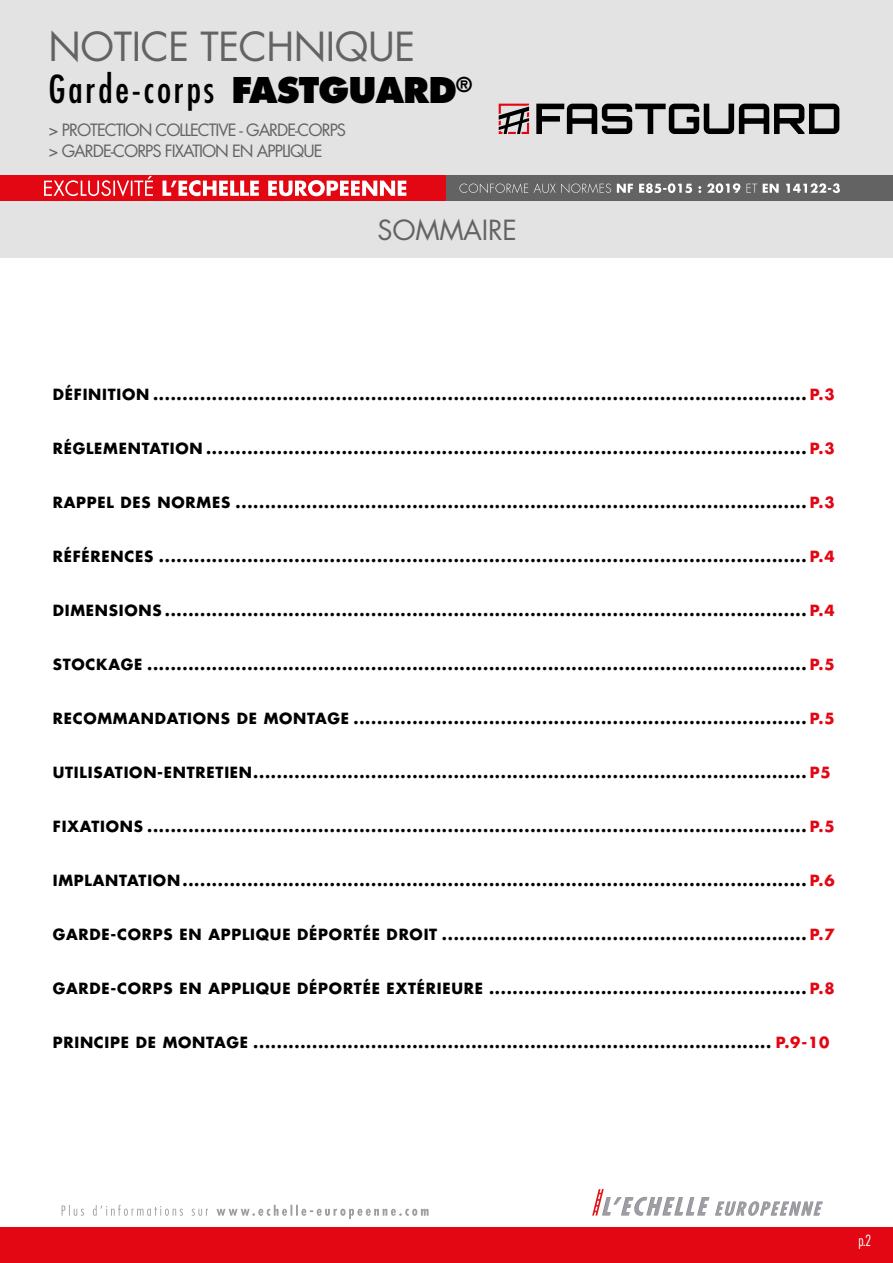
<style>
.page{position:relative;width:893px;height:1263px;background:#fff}
.page>*{position:absolute;margin:0;border:0;box-sizing:border-box;transform-origin:0 0}
.t1{font:39px "Futura Std";letter-spacing:-.01em;color:#646363}
.t2{font:condensed 37.5px "Futura Std";letter-spacing:.075em;color:#000}
.t3{font:27px "Futura Std";letter-spacing:-.01em;color:#646363}
.t4{font:16.5px/21px "Futura Std";letter-spacing:-.06em;color:#646363}
.t5{font:700 15px "Futura Std";letter-spacing:.05em;color:#000}
.t6{font:300 condensed 15px "Futura Std";color:#fff}
.s1{font-weight:800;font-stretch:normal;font-size:34.5px}
.s2{color:#e30613}
</style>
<div class="page">
<div style="left:0;top:201px;width:893px;height:56px;background:#e3e3e3"></div>
<div style="left:0;top:0;width:893px;height:175px;background:#e3e3e3"></div>
<div style="left:0;top:1227px;width:893px;height:36px;background:#e30613"></div>
<svg style="left:592px;top:1189px;width:231px;height:27px"></svg>
<svg style="left:536px;top:104px;width:303px;height:30px"></svg>
<svg style="left:499px;top:104px;width:30px;height:30px"></svg>
<svg style="left:62px;top:1205px;width:367px;height:14px"></svg>
<div style="left:0;top:175px;width:446px;height:26px;background:#e30613"></div>
<div style="left:446px;top:175px;width:447px;height:26px;background:#646363"></div>
<svg style="left:44px;top:176px;width:362px;height:21px"></svg>
<svg style="left:459px;top:183px;width:381px;height:10px"></svg>
<h1 class="t1" style="left:49px;top:22px;width:368px">NOTICE TECHNIQUE</h1>
<h2 class="t2" style="left:49px;top:67px;width:425px">Garde-corps <span class="s1">FASTGUARD</span><sup>®</sup></h2>
<p class="t4" style="left:49px;top:120px;width:299px">&gt; PROTECTION COLLECTIVE - GARDE-CORPS &gt; GARDE-CORPS FIXATION EN APPLIQUE</p>
<h3 class="t3" style="left:378px;top:213px;width:141px">SOMMAIRE</h3>
<p class="t5" style="left:53px;top:384px;width:783px">DÉFINITION ............................................................................................................... <span class="s2">P.3</span></p>
<p class="t5" style="left:53px;top:438px;width:783px">RÉGLEMENTATION ...................................................................................................... <span class="s2">P.3</span></p>
<p class="t5" style="left:53px;top:492px;width:783px">RAPPEL DES NORMES ................................................................................................. <span class="s2">P.3</span></p>
<p class="t5" style="left:53px;top:546px;width:783px">RÉFÉRENCES .............................................................................................................. <span class="s2">P.4</span></p>
<p class="t5" style="left:53px;top:600px;width:783px">DIMENSIONS ............................................................................................................. <span class="s2">P.4</span></p>
<p class="t5" style="left:53px;top:654px;width:783px">STOCKAGE ................................................................................................................ <span class="s2">P.5</span></p>
<p class="t5" style="left:53px;top:708px;width:783px">RECOMMANDATIONS DE MONTAGE ............................................................................. <span class="s2">P.5</span></p>
<p class="t5" style="left:53px;top:762px;width:779px">UTILISATION-ENTRETIEN.............................................................................................. <span class="s2">P5</span></p>
<p class="t5" style="left:53px;top:816px;width:783px">FIXATIONS ................................................................................................................ <span class="s2">P.5</span></p>
<p class="t5" style="left:53px;top:870px;width:783px">IMPLANTATION.......................................................................................................... <span class="s2">P.6</span></p>
<p class="t5" style="left:53px;top:924px;width:783px">GARDE-CORPS EN APPLIQUE DÉPORTÉE DROIT .............................................................. <span class="s2">P.7</span></p>
<p class="t5" style="left:53px;top:978px;width:783px">GARDE-CORPS EN APPLIQUE DÉPORTÉE EXTÉRIEURE ...................................................... <span class="s2">P.8</span></p>
<p class="t5" style="left:53px;top:1032px;width:778px">PRINCIPE DE MONTAGE ........................................................................................ <span class="s2">P.9-10</span></p>
<p class="t6" style="left:858px;top:1232px;width:14px">p.2</p>
</div>
